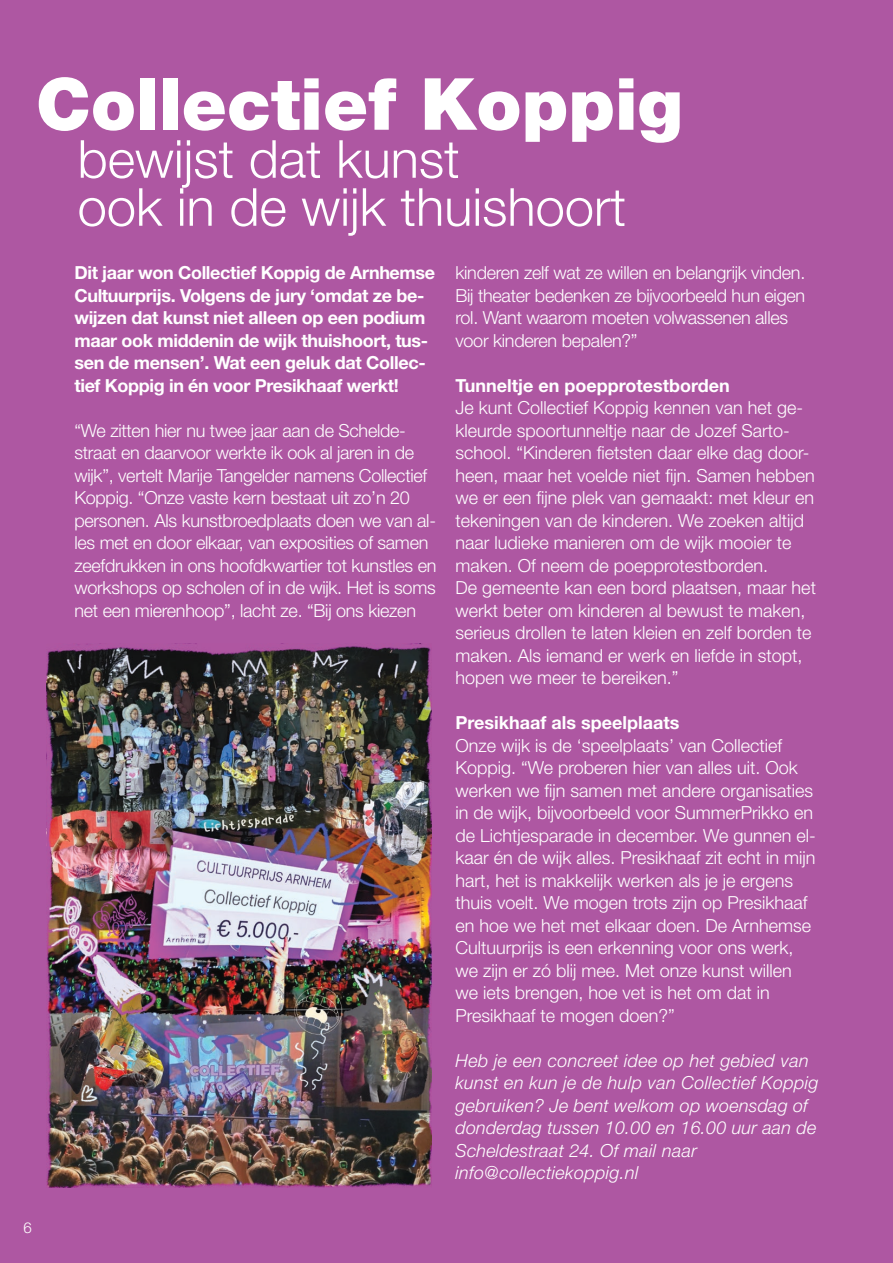
<style>
.page{position:relative;width:893px;height:1263px;background:#ae57a2}
.page>*{position:absolute;margin:0;border:0;box-sizing:border-box;transform-origin:0 0}
.t1{font:900 72px "Helvetica Neue LT Std";color:#fff}
.t2{font:300 52.5px "Helvetica Neue LT Std";color:#fff}
.t3{font:300 18px/22.5px "Helvetica Neue LT Std";color:#fff}
.t4{font:700 18px/22.5px "Helvetica Neue LT Std";letter-spacing:-.02em;color:#fff}
.t5{font:italic 300 18px/22.5px "Helvetica Neue LT Std";letter-spacing:.02em;color:#fff}
.t6{font:700 18px "Helvetica Neue LT Std";color:#fff}
.t7{font:300 15px "Helvetica Neue LT Std";color:#fff}
</style>
<div class="page">
<img style="left:47px;top:643px;width:385px;height:545px">
<p class="t1" style="left:36px;top:61px;width:648px">Collectief Koppig</p>
<p class="t2" style="left:78px;top:127px;width:384px">bewijst dat kunst</p>
<p class="t2" style="left:78px;top:175px;width:550px">ook in de wijk thuishoort</p>
<p class="t7" style="left:23px;top:1219px;width:10px">6</p>
<p class="t4" style="left:74px;top:261px;width:362px">Dit jaar won Collectief Koppig de Arnhemse Cultuurprijs. Volgens de jury ‘omdat ze be&shy;wijzen dat kunst niet alleen op een podium maar ook middenin de wijk thuishoort, tus&shy;sen de mensen’. Wat een geluk dat Collec&shy;tief Koppig in én voor Presikhaaf werkt!</p>
<p class="t3" style="left:74px;top:418px;width:333px">“We zitten hier nu twee jaar aan de Schelde-</p>
<p class="t3" style="left:74px;top:441px;width:364px">straat en daarvoor werkte ik ook al jaren in de wijk”, vertelt Marije Tangelder namens Collectief Koppig. “Onze vaste kern bestaat uit zo’n 20 personen. Als kunstbroedplaats doen we van al&shy;les met en door elkaar, van exposities of samen zeefdrukken in ons hoofdkwartier tot kunstles en workshops op scholen of in de wijk. Het is soms net een mierenhoop”, lacht ze. “Bij ons kiezen</p>
<p class="t3" style="left:455px;top:261px;width:351px">kinderen zelf wat ze willen en belangrijk vinden.<br>Bij theater bedenken ze bijvoorbeeld hun eigen rol. Want waarom moeten volwassenen alles voor kinderen bepalen?”</p>
<p class="t6" style="left:455px;top:374px;width:276px">Tunneltje en poepprotestborden</p>
<p class="t3" style="left:455px;top:396px;width:349px">Je kunt Collectief Koppig kennen van het ge&shy;kleurde spoortunneltje naar de Jozef Sarto-</p>
<p class="t3" style="left:455px;top:441px;width:361px">school. “Kinderen fietsten daar elke dag door&shy;heen, maar het voelde niet fijn. Samen hebben we er een fijne plek van gemaakt: met kleur en tekeningen van de kinderen. We zoeken altijd naar ludieke manieren om de wijk mooier te maken. Of neem de poepprotestborden.</p>
<p class="t3" style="left:455px;top:576px;width:362px">De gemeente kan een bord plaatsen, maar het werkt beter om kinderen al bewust te maken, serieus drollen te laten kleien en zelf borden te maken. Als iemand er werk en liefde in stopt, hopen we meer te bereiken.”</p>
<p class="t6" style="left:455px;top:711px;width:225px">Presikhaaf als speelplaats</p>
<p class="t3" style="left:455px;top:733px;width:362px">Onze wijk is de ‘speelplaats’ van Collectief Koppig. “We proberen hier van alles uit. Ook werken we fijn samen met andere organisaties in de wijk, bijvoorbeeld voor SummerPrikko en de Lichtjesparade in december. We gunnen el&shy;kaar én de wijk alles. Presikhaaf zit echt in mijn hart, het is makkelijk werken als je je ergens thuis voelt. We mogen trots zijn op Presikhaaf en hoe we het met elkaar doen. De Arnhemse Cultuurprijs is een erkenning voor ons werk, we zijn er zó blij mee. Met onze kunst willen we iets brengen, hoe vet is het om dat in</p>
<p class="t3" style="left:455px;top:1003px;width:221px">Presikhaaf te mogen doen?”</p>
<p class="t5" style="left:455px;top:1049px;width:365px">Heb je een concreet idee op het gebied van kunst en kun je de hulp van Collectief Koppig gebruiken? Je bent welkom op woensdag of donderdag tussen 10.00 en 16.00 uur aan de Scheldestraat 24. Of mail naar</p>
<p class="t5" style="left:455px;top:1161px;width:185px">info@collectiekoppig.nl</p>
</div>
